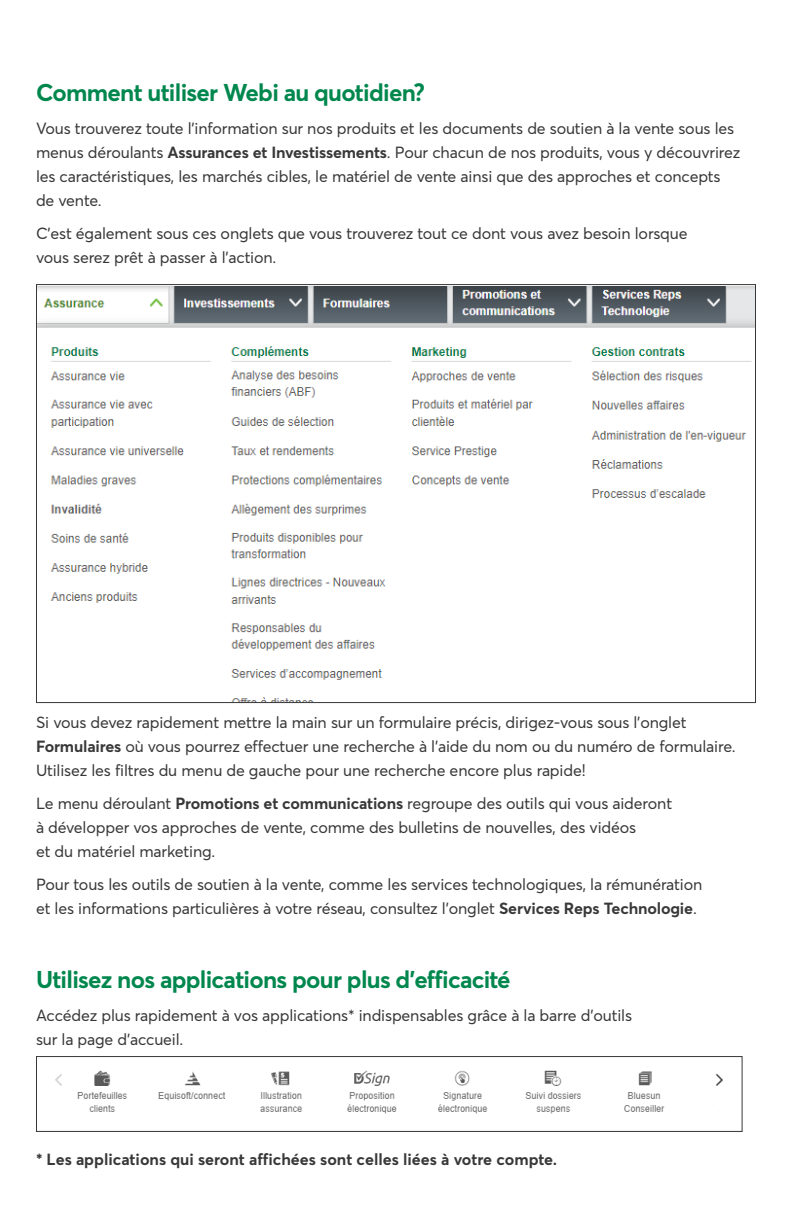
<style>
.page{position:relative;width:792px;height:1224px;background:#fff}
.page>*{position:absolute;margin:0;border:0;box-sizing:border-box;transform-origin:0 0}
.Titre_de_section{font:700 24px "Averta";letter-spacing:-.03em;color:#00874e}
.Contenu{font:16px/24px "Averta";letter-spacing:-.01em;color:#383838}
.Titre_sous-section{font:700 16px "Averta";color:#383838}
.s1{font-weight:700}
</style>
<div class="page">
<img style="left:38px;top:286px;width:716px;height:415px">
<img style="left:55px;top:1070px;width:668px;height:44px">
<div style="left:36px;top:1056px;width:707px;height:76px;border:1px solid #383838"></div>
<p class="Titre_de_section" style="left:36px;top:77px;width:391px">Comment utiliser Webi au quotidien?</p>
<p class="Contenu" style="left:36px;top:116px;width:706px">Vous trouverez toute l’information sur nos produits et les documents de soutien à la vente sous les menus déroulants <span class="s1">Assurances et Investissements</span>. Pour chacun de nos produits, vous y découvrirez les caractéristiques, les marchés cibles, le matériel de vente ainsi que des approches et concepts de vente.</p>
<p class="Contenu" style="left:36px;top:221px;width:653px">C’est également sous ces onglets que vous trouverez tout ce dont vous avez besoin lorsque vous serez prêt à passer à l’action.</p>
<p class="Contenu" style="left:36px;top:710px;width:701px">Si vous devez rapidement mettre la main sur un formulaire précis, dirigez-vous sous l’onglet<br><span class="s1">Formulaires</span> où vous pourrez effectuer une recherche à l’aide du nom ou du numéro de formulaire.<br>Utilisez les filtres du menu de gauche pour une recherche encore plus rapide!</p>
<p class="Contenu" style="left:36px;top:791px;width:638px">Le menu déroulant <span class="s1">Promotions et communications</span> regroupe des outils qui vous aideront à développer vos approches de vente, comme des bulletins de nouvelles, des vidéos<br>et du matériel marketing.</p>
<p class="Contenu" style="left:36px;top:872px;width:668px">Pour tous les outils de soutien à la vente, comme les services technologiques, la rémunération et les informations particulières à votre réseau, consultez l’onglet <span class="s1">Services Reps Technologie</span>.</p>
<p class="Titre_de_section" style="left:36px;top:964px;width:476px">Utilisez nos applications pour plus d’efficacité</p>
<p class="Contenu" style="left:36px;top:1003px;width:598px">Accédez plus rapidement à vos applications* indispensables grâce à la barre d’outils sur la page d’accueil.</p>
<p class="Titre_sous-section" style="left:36px;top:1149px;width:523px">* Les applications qui seront affichées sont celles liées à votre compte.</p>
</div>
